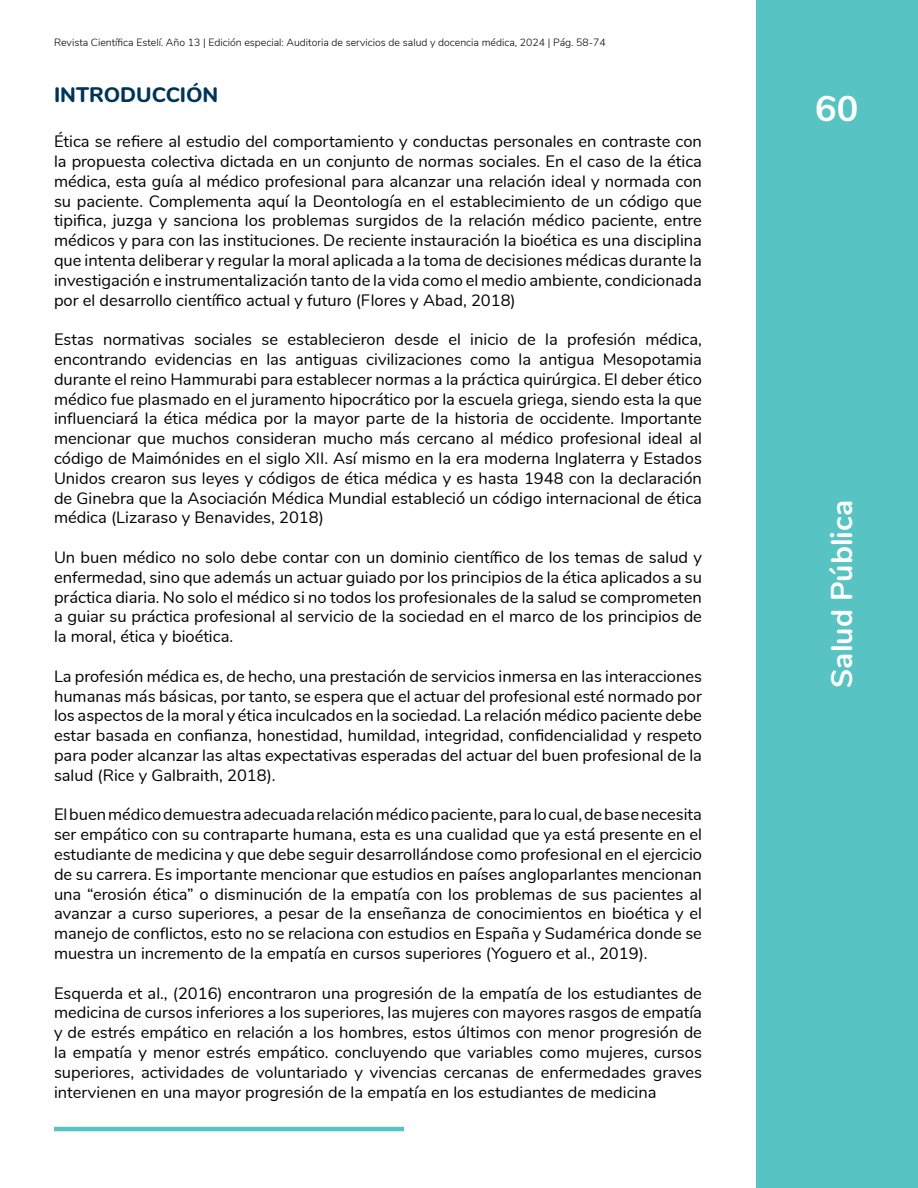
<style>
.page{position:relative;width:918px;height:1188px;background:#fff}
.page>*{position:absolute;margin:0;border:0;box-sizing:border-box;transform-origin:0 0}
.t1{font:700 36px "Nunito";color:#fff}
.t2{font:700 30px "Nunito";color:#fff}
.t3{font:800 21px "Nunito";color:#003457}
.t4{font:16.5px/19.8px "Nunito";color:#000;text-align:justify}
.t5{font:300 10.5px "Nunito";color:#000}
</style>
<div class="page">
<div style="left:756px;top:0;width:162px;height:1188px;background:#57c3c3"></div>
<hr style="left:54px;top:1127px;width:350px;height:4px;background:#57c3c3">
<p class="t5" style="left:54px;top:34px;width:553px">Revista Científica Estelí. Año 13 | Edición especial: Auditoria de servicios de salud y docencia médica, 2024 | Pág. 58-74</p>
<p class="t3" style="left:54px;top:79px;width:166px">INTRODUCCIÓN</p>
<p class="t4" style="left:54px;top:131px;width:650px">Ética se refiere al estudio del comportamiento y conductas personales en contraste con la propuesta colectiva dictada en un conjunto de normas sociales. En el caso de la ética médica, esta guía al médico profesional para alcanzar una relación ideal y normada con su paciente. Complementa aquí la Deontología en el establecimiento de un código que tipifica, juzga y sanciona los problemas surgidos de la relación médico paciente, entre médicos y para con las instituciones. De reciente instauración la bioética es una disciplina que intenta deliberar y regular la moral aplicada a la toma de decisiones médicas durante la investigación e instrumentalización tanto de la vida como el medio ambiente, condicionada por el desarrollo científico actual y futuro (Flores y Abad, 2018)</p>
<p class="t4" style="left:54px;top:329px;width:650px">Estas normativas sociales se establecieron desde el inicio de la profesión médica, encontrando evidencias en las antiguas civilizaciones como la antigua Mesopotamia durante el reino Hammurabi para establecer normas a la práctica quirúrgica. El deber ético médico fue plasmado en el juramento hipocrático por la escuela griega, siendo esta la que influenciará la ética médica por la mayor parte de la historia de occidente. Importante mencionar que muchos consideran mucho más cercano al médico profesional ideal al código de Maimónides en el siglo XII. Así mismo en la era moderna Inglaterra y Estados Unidos crearon sus leyes y códigos de ética médica y es hasta 1948 con la declaración de Ginebra que la Asociación Médica Mundial estableció un código internacional de ética médica (Lizaraso y Benavides, 2018)</p>
<p class="t4" style="left:54px;top:546px;width:650px">Un buen médico no solo debe contar con un dominio científico de los temas de salud y enfermedad, sino que además un actuar guiado por los principios de la ética aplicados a su práctica diaria. No solo el médico si no todos los profesionales de la salud se comprometen a guiar su práctica profesional al servicio de la sociedad en el marco de los principios de la moral, ética y bioética.</p>
<p class="t4" style="left:54px;top:665px;width:650px">La profesión médica es, de hecho, una prestación de servicios inmersa en las interacciones humanas más básicas, por tanto, se espera que el actuar del profesional esté normado por los aspectos de la moral y ética inculcados en la sociedad. La relación médico paciente debe estar basada en confianza, honestidad, humildad, integridad, confidencialidad y respeto para poder alcanzar las altas expectativas esperadas del actuar del buen profesional de la salud (Rice y Galbraith, 2018).</p>
<p class="t4" style="left:54px;top:804px;width:650px">El buen médico demuestra adecuada relación médico paciente, para lo cual, de base necesita ser empático con su contraparte humana, esta es una cualidad que ya está presente en el estudiante de medicina y que debe seguir desarrollándose como profesional en el ejercicio de su carrera. Es importante mencionar que estudios en países angloparlantes mencionan una “erosión ética” o disminución de la empatía con los problemas de sus pacientes al avanzar a curso superiores, a pesar de la enseñanza de conocimientos en bioética y el manejo de conflictos, esto no se relaciona con estudios en España y Sudamérica donde se muestra un incremento de la empatía en cursos superiores (Yoguero et al., 2019).</p>
<p class="t4" style="left:54px;top:982px;width:650px">Esquerda et al., (2016) encontraron una progresión de la empatía de los estudiantes de medicina de cursos inferiores a los superiores, las mujeres con mayores rasgos de empatía y de estrés empático en relación a los hombres, estos últimos con menor progresión de la empatía y menor estrés empático. concluyendo que variables como mujeres, cursos superiores, actividades de voluntariado y vivencias cercanas de enfermedades graves intervienen en una mayor progresión de la empatía en los estudiantes de medicina</p>
<h1 class="t1" style="left:815px;top:82px;width:45px">60</h1>
<h2 class="t2" style="left:820px;top:688px;width:189px;rotate:-90deg">Salud Pública</h2>
</div>
